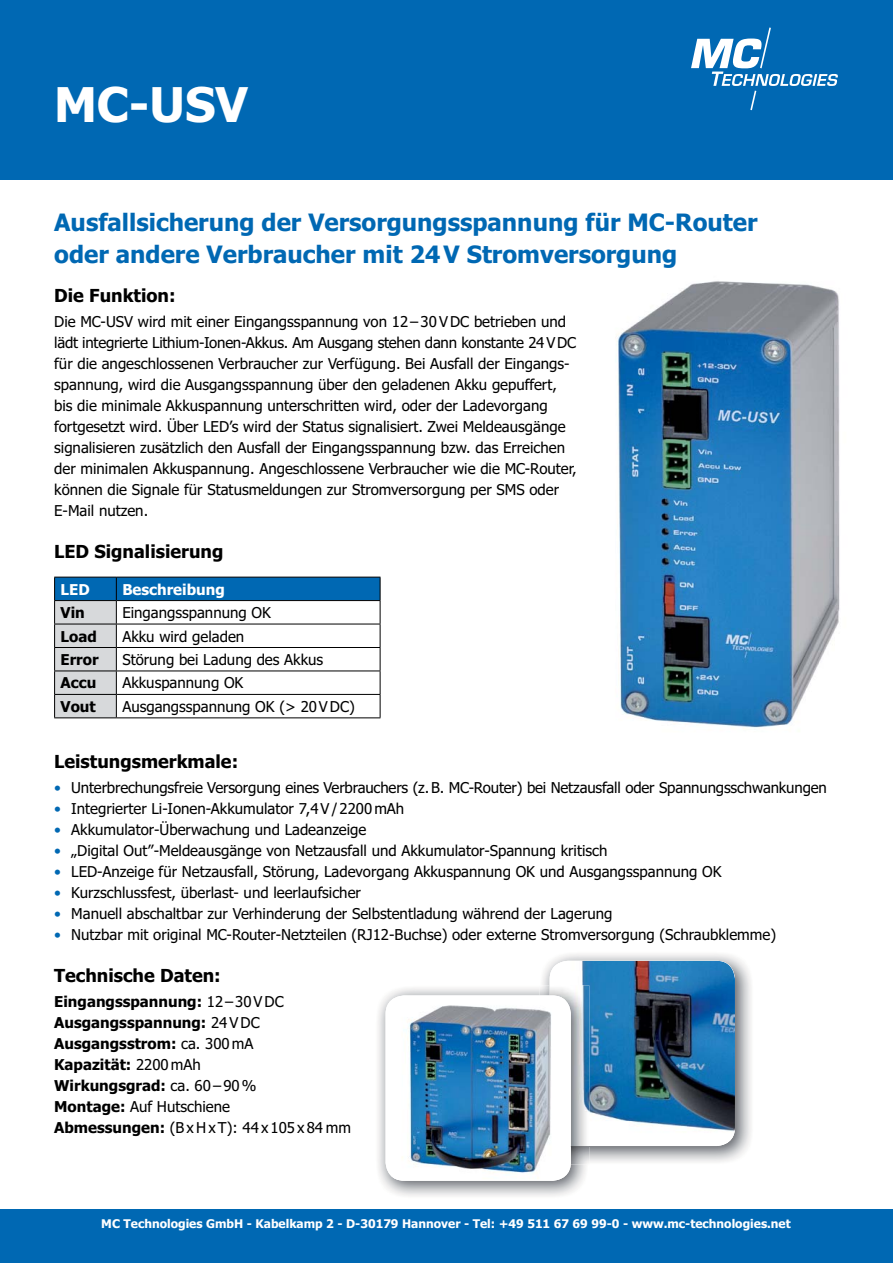
<style>
.page{position:relative;width:893px;height:1263px;background:#fff}
.page>*{position:absolute;margin:0;border:0;box-sizing:border-box;transform-origin:0 0}
.t1{font:700 48px "Tahoma";color:#fff}
.t2{font:700 24px/31.5px "Tahoma";color:#0068b3}
.t3{font:700 18px "Tahoma";color:#000}
.t4{font:15px/21px "Tahoma";color:#000}
.t5{font:700 15px/21px "Tahoma";color:#000}
.t6{font:700 15px "Tahoma";color:#fff}
.t7{font:700 12px "Tahoma";color:#fff}
.s1{color:#0068b3}
.s2{font-weight:400}
</style>
<div class="page">
<div style="left:0;top:0;width:892px;height:180px;background:#0068b3"></div>
<div style="left:0;top:1209px;width:892px;height:54px;background:#0068b3"></div>
<svg style="left:691px;top:27px;width:146px;height:84px"></svg>
<svg style="left:54px;top:577px;width:327px;height:141px"></svg>
<hr style="left:54px;top:718px;width:62px;height:1px;background:#000">
<hr style="left:116px;top:718px;width:264px;height:1px;background:#000">
<img style="left:617px;top:281px;width:223px;height:448px">
<img style="left:542px;top:954px;width:209px;height:208px">
<img style="left:549px;top:961px;width:186px;height:185px;border-radius:19px">
<img style="left:378px;top:988px;width:208px;height:208px">
<img style="left:539px;top:985px;width:50px;height:179px">
<svg style="left:571px;top:1146px;width:18px;height:1px"></svg>
<img style="left:564px;top:985px;width:25px;height:161px">
<div style="left:385px;top:995px;width:186px;height:186px;background:#fff;border-radius:19px"></div>
<svg style="left:549px;top:985px;width:15px;height:10px"></svg>
<img style="left:391px;top:995px;width:174px;height:186px">
<h1 class="t1" style="left:54px;top:86px;width:195px">MC-USV</h1>
<h2 class="t2" style="left:54px;top:209px;width:704px">Ausfallsicherung der Versorgungsspannung für MC-Router oder andere Verbraucher mit 24V Stromversorgung</h2>
<p class="t3" style="left:54px;top:288px;width:123px">Die Funktion:</p>
<p class="t4" style="left:54px;top:312px;width:524px">Die MC-USV wird mit einer Eingangsspannung von 12–30VDC betrieben und lädt integrierte Lithium-Ionen-Akkus. Am Ausgang stehen dann konstante 24VDC für die angeschlossenen Verbraucher zur Verfügung. Bei Ausfall der Eingangs&shy;spannung, wird die Ausgangsspannung über den geladenen Akku gepuffert, bis die minimale Akkuspannung unterschritten wird, oder der Ladevorgang fortgesetzt wird. Über LED’s wird der Status signalisiert. Zwei Meldeausgänge signalisieren zusätzlich den Ausfall der Eingangsspannung bzw. das Erreichen der minimalen Akkuspannung. Angeschlossene Verbraucher wie die MC-Router, können die Signale für Statusmeldungen zur Stromversorgung per SMS oder E-Mail nutzen.</p>
<p class="t3" style="left:54px;top:544px;width:171px">LED Signalisierung</p>
<p class="t6" style="left:61px;top:583px;width:31px">LED</p>
<p class="t6" style="left:122px;top:583px;width:104px">Beschreibung</p>
<p class="t5" style="left:61px;top:603px;width:26px">Vin</p>
<p class="t4" style="left:122px;top:603px;width:150px">Eingangsspannung OK</p>
<p class="t5" style="left:61px;top:627px;width:38px">Load</p>
<p class="t4" style="left:122px;top:627px;width:123px">Akku wird geladen</p>
<p class="t5" style="left:61px;top:650px;width:39px">Error</p>
<p class="t4" style="left:122px;top:650px;width:202px">Störung bei Ladung des Akkus</p>
<p class="t5" style="left:61px;top:674px;width:37px">Accu</p>
<p class="t4" style="left:122px;top:674px;width:123px">Akkuspannung OK</p>
<p class="t5" style="left:61px;top:697px;width:37px">Vout</p>
<p class="t4" style="left:122px;top:697px;width:234px">Ausgangsspannung OK (&gt; 20 VDC)</p>
<p class="t3" style="left:54px;top:754px;width:185px">Leistungsmerkmale:</p>
<p class="t4" style="left:54px;top:778px;width:774px"><span class="s1">•</span> Unterbrechungsfreie Versorgung eines Verbrauchers (z.B. MC-Router) bei Netzausfall oder Spannungsschwankungen</p>
<p class="t4" style="left:54px;top:799px;width:351px"><span class="s1">•</span> Integrierter Li-Ionen-Akkumulator 7,4V/2200mAh</p>
<p class="t4" style="left:54px;top:820px;width:314px"><span class="s1">•</span> Akkumulator-Überwachung und Ladeanzeige</p>
<p class="t4" style="left:54px;top:841px;width:554px"><span class="s1">•</span> „Digital Out”-Meldeausgänge von Netzausfall und Akkumulator-Spannung kritisch</p>
<p class="t4" style="left:54px;top:862px;width:669px"><span class="s1">•</span> LED-Anzeige für Netzausfall, Störung, Ladevorgang Akkuspannung OK und Ausgangsspannung OK</p>
<p class="t4" style="left:54px;top:883px;width:308px"><span class="s1">•</span> Kurzschlussfest, überlast- und leerlaufsicher</p>
<p class="t4" style="left:54px;top:904px;width:560px"><span class="s1">•</span> Manuell abschaltbar zur Verhinderung der Selbstentladung während der Lagerung</p>
<p class="t4" style="left:54px;top:925px;width:723px"><span class="s1">•</span> Nutzbar mit original MC-Router-Netzteilen (RJ12-Buchse) oder externe Stromversorgung (Schraubklemme)</p>
<p class="t3" style="left:54px;top:968px;width:168px">Technische Daten:</p>
<p class="t5" style="left:54px;top:992px;width:298px">Eingangsspannung: <span class="s2">12 – 30 VDC<br></span>Ausgangsspannung: <span class="s2">24VDC<br></span>Ausgangsstrom: <span class="s2">ca. 300mA<br></span>Kapazität: <span class="s2">2200mAh<br></span>Wirkungsgrad: <span class="s2">ca. 60–90%<br></span>Montage: <span class="s2">Auf Hutschiene<br></span>Abmessungen: <span class="s2">(BxHxT): 44x105x84 mm</span></p>
<p class="t7" style="left:101px;top:1219px;width:691px">MC Technologies GmbH - Kabelkamp 2 - D-30179 Hannover - Tel: +49 511 67 69 99-0 - www.mc-technologies.net</p>
</div>
